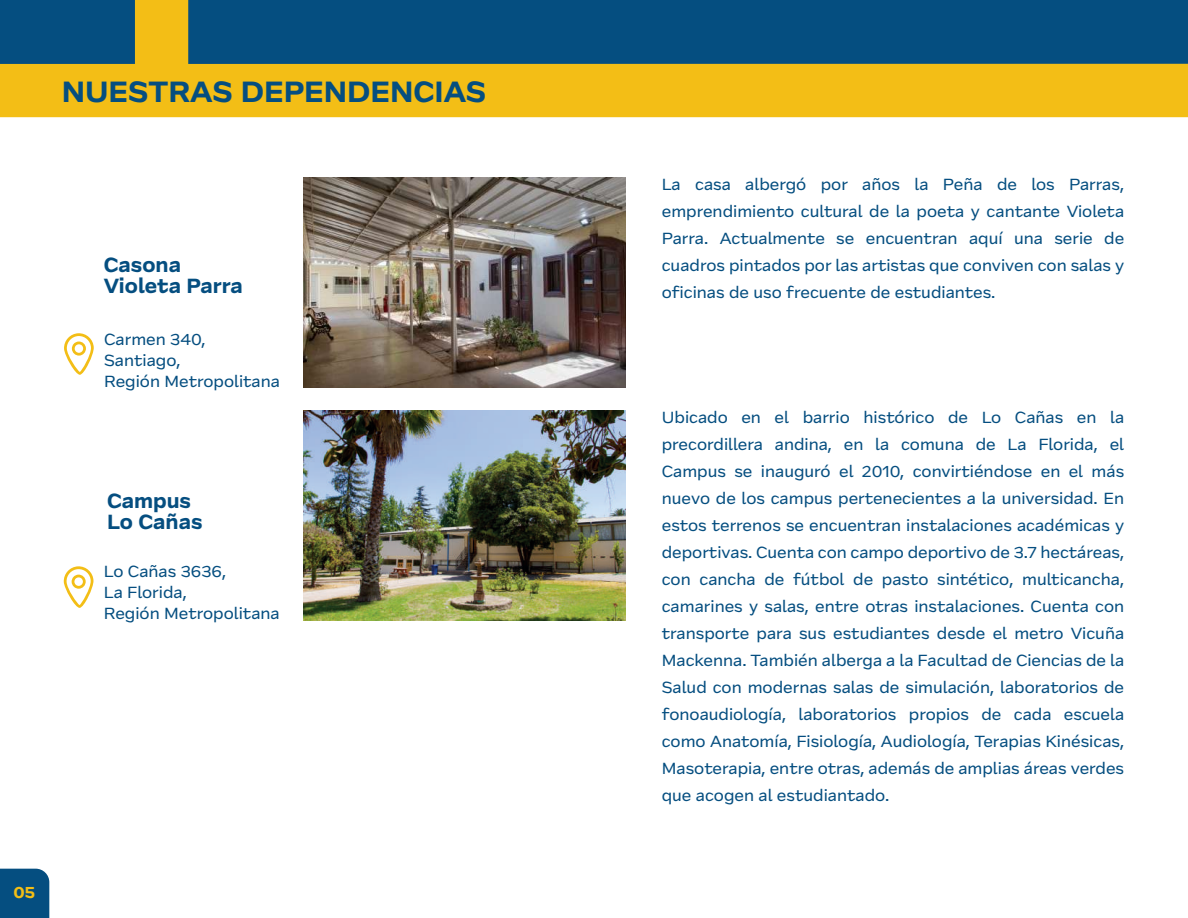
<style>
.page{position:relative;width:1188px;height:918px;background:#fff}
.page>*{position:absolute;margin:0;border:0;box-sizing:border-box;transform-origin:0 0}
.t1{font:700 30px "Frequenz";color:#054e80}
.t2{font:700 21px/21px "Frequenz";color:#054e80}
.t3{font:16.5px/27px "Frequenz";color:#054e80;text-align:justify}
.t4{font:700 16.5px "Frequenz";color:#f3be16}
</style>
<div class="page">
<img style="left:304px;top:178px;width:322px;height:209px">
<img style="left:304px;top:410px;width:322px;height:210px">
<svg style="left:64px;top:333px;width:30px;height:42px"></svg>
<svg style="left:63px;top:566px;width:31px;height:42px"></svg>
<svg style="left:0;top:0;width:1188px;height:117px;background:#76834d"></svg>
<div style="left:0;top:869px;width:49px;height:49px;background:#054e80"></div>
<h1 class="t1" style="left:62px;top:69px;width:426px">NUESTRAS DEPENDENCIAS</h1>
<p class="t2" style="left:104px;top:254px;width:141px">Casona<br>Violeta Parra</p>
<p class="t3" style="left:104px;top:328px;width:177px;line-height:21px;text-align:left">Carmen 340,<br>Santiago,<br>Región Metropolitana</p>
<p class="t2" style="left:107px;top:490px;width:97px">Campus<br>Lo Cañas</p>
<p class="t3" style="left:104px;top:561px;width:177px;line-height:21px;text-align:left">Lo Cañas 3636,<br>La Florida,<br>Región Metropolitana</p>
<p class="t4" style="left:14px;top:880px;width:23px">05</p>
<p class="t3" style="left:662px;top:170px;width:464px">La casa albergó por años la Peña de los Parras, emprendimiento cultural de la poeta y cantante Violeta Parra. Actualmente se encuentran aquí una serie de cuadros pintados por las artistas que conviven con salas y oficinas de uso frecuente de estudiantes.</p>
<p class="t3" style="left:662px;top:403px;width:464px">Ubicado en el barrio histórico de Lo Cañas en la precordillera andina, en la comuna de La Florida, el Campus se inauguró el 2010, convirtiéndose en el más nuevo de los campus pertenecientes a la universidad. En estos terrenos se encuentran instalaciones académicas y deportivas. Cuenta con campo deportivo de 3.7 hectáreas, con cancha de fútbol de pasto sintético, multicancha, camarines y salas, entre otras instalaciones. Cuenta con transporte para sus estudiantes desde el metro Vicuña Mackenna. También alberga a la Facultad de Ciencias de la Salud con modernas salas de simulación, laboratorios de fonoaudiología, laboratorios propios de cada escuela como Anatomía, Fisiología, Audiología, Terapias Kinésicas, Masoterapia, entre otras, además de amplias áreas verdes que acogen al estudiantado.</p>
</div>
